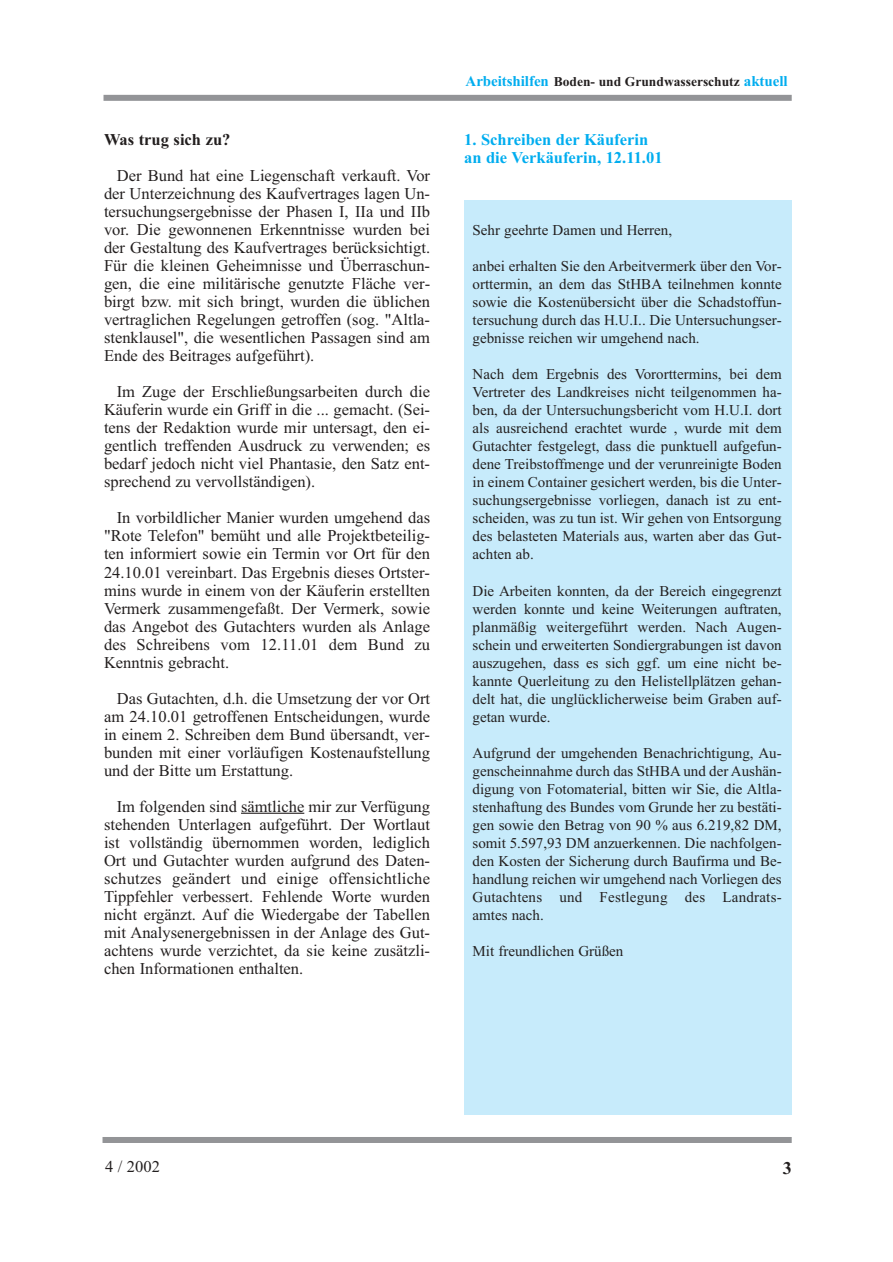
<style>
.page{position:relative;width:893px;height:1262px;background:#fff}
.page>*{position:absolute;margin:0;border:0;box-sizing:border-box;transform-origin:0 0}
.t1{font:700 18px "Times New Roman";color:#231f1f}
.t2{font:16.5px/18px "Times New Roman";color:#231f1f;text-align:justify}
.t3{font:700 16.5px/18px "Times New Roman";color:#00adef}
.t4{font:700 16.5px "Times New Roman";color:#231f1f}
.t5{font:15px/18px "Times New Roman";color:#231f1f;text-align:justify}
.t6{font:700 13.5px "Times New Roman";color:#231f1f}
.s1{font-size:15px;color:#00adef}
</style>
<div class="page">
<div style="left:464px;top:200px;width:327px;height:914px;background:#c7ebfb"></div>
<hr style="left:241px;top:812px;width:63px;height:1px;background:#231f1f">
<div style="left:103px;top:95px;width:688px;height:6px;background:#939497"></div>
<div style="left:102px;top:1137px;width:689px;height:6px;background:#939497"></div>
<p class="t4" style="left:104px;top:134px;width:128px">Was trug sich zu?</p>
<p class="t2" style="left:104px;top:168px;width:327px;text-indent:13px">Der Bund hat eine Liegenschaft verkauft. Vor der Unterzeichnung des Kaufvertrages lagen Un&shy;tersuchungsergebnisse der Phasen I, IIa und IIb vor. Die gewonnenen Erkenntnisse wurden bei der Gestaltung des Kaufvertrages berücksichtigt.<br>Für die kleinen Geheimnisse und Überraschun&shy;gen, die eine militärische genutzte Fläche ver&shy;birgt bzw. mit sich bringt, wurden die üblichen vertraglichen Regelungen getroffen (sog. "Altla&shy;stenklausel", die wesentlichen Passagen sind am Ende des Beitrages aufgeführt).</p>
<p class="t2" style="left:104px;top:384px;width:327px;text-indent:13px">Im Zuge der Erschließungsarbeiten durch die Käuferin wurde ein Griff in die ... gemacht. (Sei&shy;tens der Redaktion wurde mir untersagt, den ei&shy;gentlich treffenden Ausdruck zu verwenden; es bedarf jedoch nicht viel Phantasie, den Satz ent&shy;sprechend zu vervollständigen).</p>
<p class="t2" style="left:104px;top:510px;width:327px;text-indent:13px">In vorbildlicher Manier wurden umgehend das "Rote Telefon" bemüht und alle Projektbeteilig&shy;ten informiert sowie ein Termin vor Ort für den 24.10.01 vereinbart. Das Ergebnis dieses Ortster&shy;mins wurde in einem von der Käuferin erstellten Vermerk zusammengefaßt. Der Vermerk, sowie das Angebot des Gutachters wurden als Anlage des Schreibens vom 12.11.01 dem Bund zu Kenntnis gebracht.</p>
<p class="t2" style="left:104px;top:690px;width:327px;text-indent:13px">Das Gutachten, d.h. die Umsetzung der vor Ort am 24.10.01 getroffenen Entscheidungen, wurde in einem 2. Schreiben dem Bund übersandt, ver&shy;bunden mit einer vorläufigen Kostenaufstellung und der Bitte um Erstattung.</p>
<p class="t2" style="left:104px;top:798px;width:327px;text-indent:13px">Im folgenden sind sämtliche mir zur Verfügung stehenden Unterlagen aufgeführt. Der Wortlaut ist vollständig übernommen worden, lediglich Ort und Gutachter wurden aufgrund des Daten&shy;schutzes geändert und einige offensichtliche Tippfehler verbessert. Fehlende Worte wurden nicht ergänzt. Auf die Wiedergabe der Tabellen mit Analysenergebnissen in der Anlage des Gut&shy;achtens wurde verzichtet, da sie keine zusätzli&shy;chen Informationen enthalten.</p>
<p class="t6" style="left:465px;top:77px;width:323px"><span class="s1">Arbeitshilfen</span> Boden- und Grundwasserschutz <span class="s1">aktuell</span></p>
<p class="t3" style="left:464px;top:133px;width:200px">1. Schreiben der Käuferin an die Verkäuferin, 12.11.01</p>
<p class="t5" style="left:472px;top:223px;width:201px">Sehr geehrte Damen und Herren,</p>
<p class="t5" style="left:472px;top:259px;width:310px">anbei erhalten Sie den Arbeitvermerk über den Vor&shy;orttermin, an dem das StHBA teilnehmen konnte sowie die Kostenübersicht über die Schadstoffun&shy;tersuchung durch das H.U.I.. Die Untersuchungser&shy;gebnisse reichen wir umgehend nach.</p>
<p class="t5" style="left:472px;top:367px;width:310px">Nach dem Ergebnis des Vororttermins, bei dem Vertreter des Landkreises nicht teilgenommen ha&shy;ben, da der Untersuchungsbericht vom H.U.I. dort als ausreichend erachtet wurde , wurde mit dem Gutachter festgelegt, dass die punktuell aufgefun&shy;dene Treibstoffmenge und der verunreinigte Boden in einem Container gesichert werden, bis die Unter&shy;suchungsergebnisse vorliegen, danach ist zu ent&shy;scheiden, was zu tun ist. Wir gehen von Entsorgung des belasteten Materials aus, warten aber das Gut&shy;achten ab.</p>
<p class="t5" style="left:472px;top:583px;width:310px">Die Arbeiten konnten, da der Bereich eingegrenzt werden konnte und keine Weiterungen auftraten, planmäßig weitergeführt werden. Nach Augen&shy;schein und erweiterten Sondiergrabungen ist davon auszugehen, dass es sich ggf. um eine nicht be&shy;kannte Querleitung zu den Helistellplätzen gehan&shy;delt hat, die unglücklicherweise beim Graben auf&shy;getan wurde.</p>
<p class="t5" style="left:472px;top:745px;width:310px">Aufgrund der umgehenden Benachrichtigung, Au&shy;genscheinnahme durch das StHBA und der Aushän&shy;digung von Fotomaterial, bitten wir Sie, die Altla&shy;stenhaftung des Bundes vom Grunde her zu bestäti&shy;gen sowie den Betrag von 90 % aus 6.219,82 DM, somit 5.597,93 DM anzuerkennen. Die nachfolgen&shy;den Kosten der Sicherung durch Baufirma und Be&shy;handlung reichen wir umgehend nach Vorliegen des Gutachtens und Festlegung des Landrats&shy;amtes nach.</p>
<p class="t5" style="left:472px;top:943px;width:152px">Mit freundlichen Grüßen</p>
<p class="t2" style="left:105px;top:1158px;width:56px">4 / 2002</p>
<p class="t1" style="left:782px;top:1162px;width:10px">3</p>
</div>
